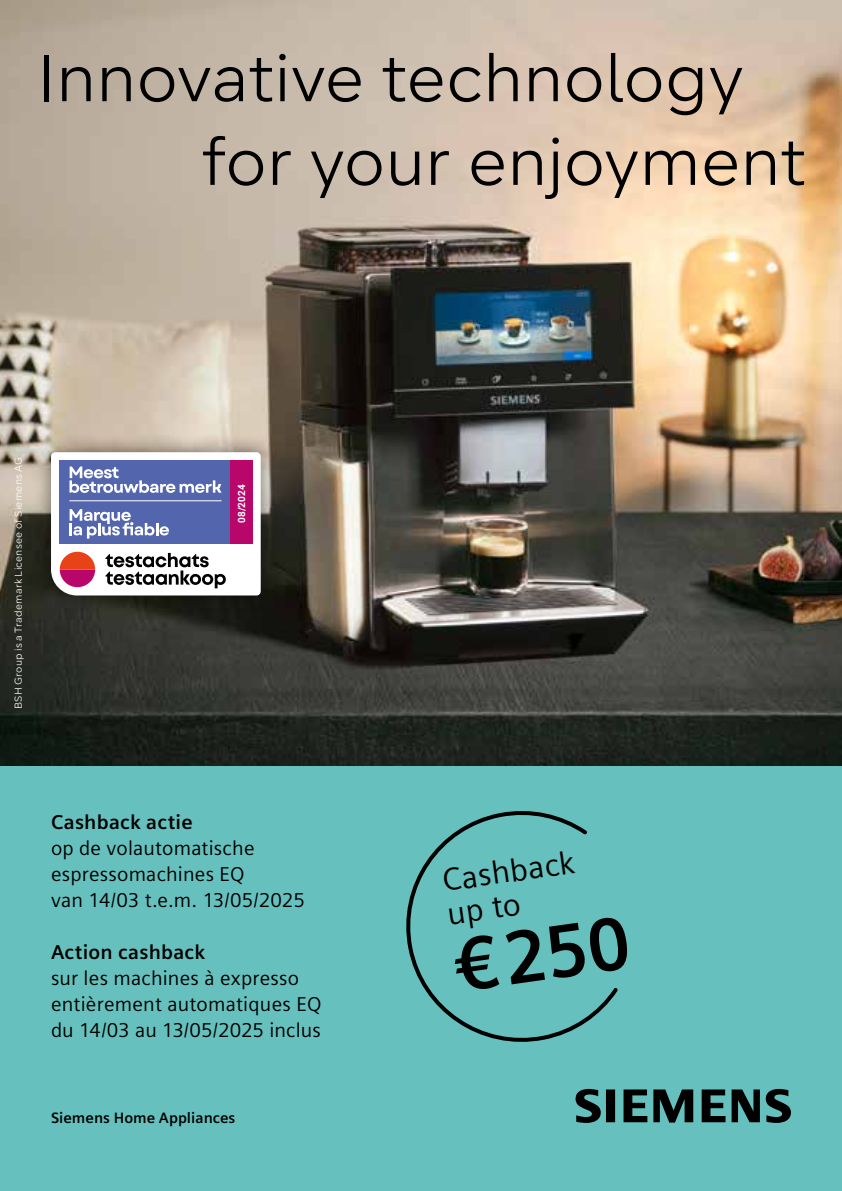
<style>
.page{position:relative;width:842px;height:1191px;background:#fff}
.page>*{position:absolute;margin:0;border:0;box-sizing:border-box;transform-origin:0 0}
.t1{font:700 75px "Siemens Sans";color:#000}
.t2{font:66px/83.6px "Siemens Progress";letter-spacing:-.005em;color:#000}
.t3{font:31.8px/33.6px "Siemens Sans";color:#000}
.t4{font:20px/26px "Siemens Sans";letter-spacing:.01em;color:#000}
.t5{font:700 20px "Siemens Sans";letter-spacing:.01em;color:#000}
.t6{font:700 15px "Siemens Sans";color:#000}
.t7{font:10px "Siemens Progress";letter-spacing:.025em;color:#fff}
.t8{font:700 10px "Roboto";color:#fff}
</style>
<div class="page">
<div style="left:0;top:765px;width:842px;height:426px;background:#66c1be"></div>
<svg style="left:406px;top:811px;width:212px;height:231px"></svg>
<img style="left:0;top:0;width:842px;height:765px">
<svg style="left:576px;top:1089px;width:215px;height:34px"></svg>
<div style="left:33px;top:434px;width:247px;height:180px;background:#000;opacity:.5"></div>
<svg style="left:51px;top:452px;width:210px;height:143px"></svg>
<h2 class="t2" style="left:201px;top:35px;width:607px;text-indent:-164px">Innovative technology for your enjoyment</h2>
<p class="t7" style="left:12px;top:709px;width:253px;rotate:-90deg">BSH Group is a Trademark Licensee of Siemens AG</p>
<p class="t8" style="left:234px;top:523px;width:40px;rotate:-90deg">08/2024</p>
<p class="t5" style="left:51px;top:810px;width:143px">Cashback actie</p>
<p class="t4" style="left:51px;top:835px;width:255px">op de volautomatische espressomachines EQ<br>van 14/03 t.e.m. 13/05/2025</p>
<p class="t5" style="left:51px;top:940px;width:156px">Action cashback</p>
<p class="t4" style="left:51px;top:965px;width:272px">sur les machines à expresso entièrement automatiques EQ du 14/03 au 13/05/2025 inclus</p>
<p class="t6" style="left:51px;top:1109px;width:186px">Siemens Home Appliances</p>
<h3 class="t3" style="left:440px;top:864px;width:134px;rotate:-8deg">Cashback up to</h3>
<h1 class="t1" style="left:449px;top:924px;width:178px;rotate:-8deg">€250</h1>
</div>
